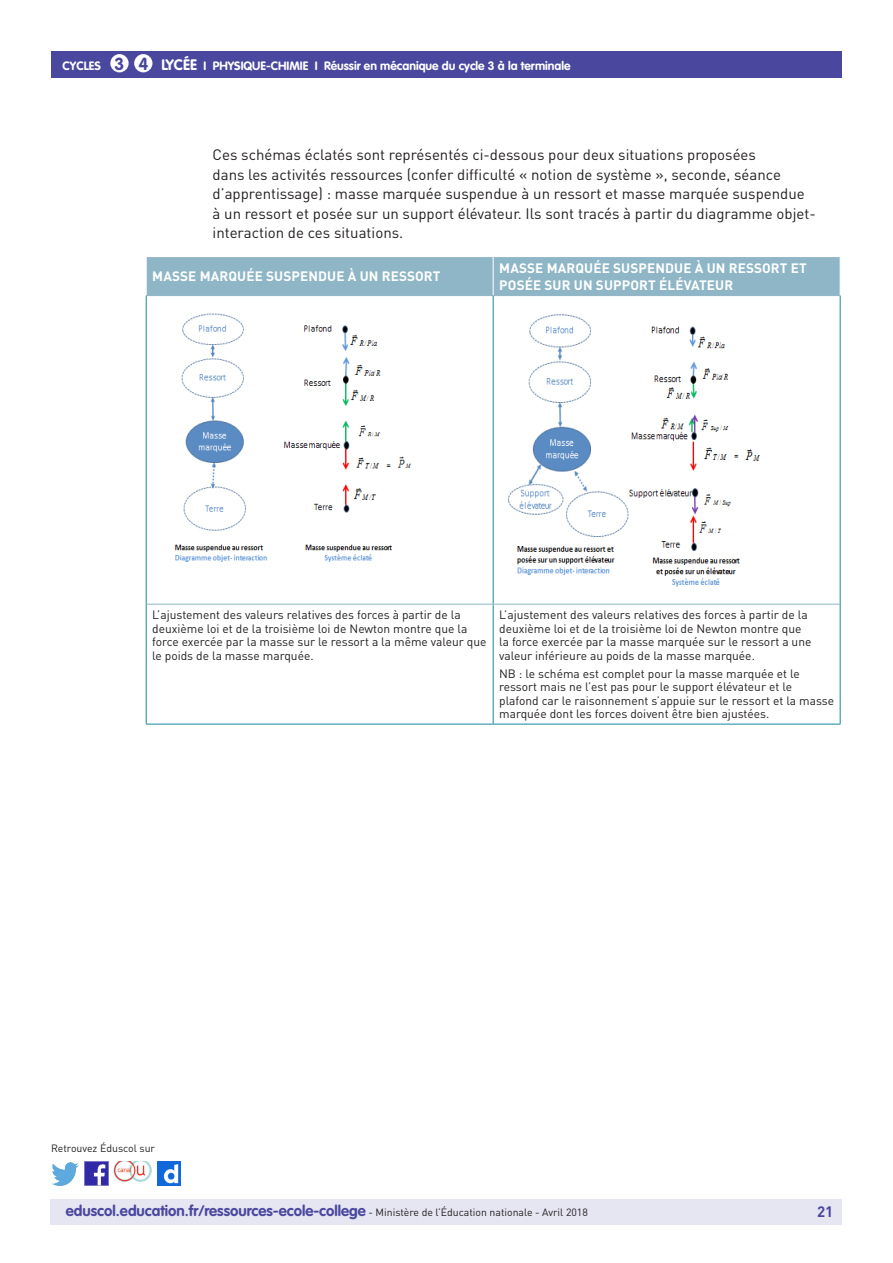
<style>
.page{position:relative;width:893px;height:1263px;background:#fff}
.page>*{position:absolute;margin:0;border:0;box-sizing:border-box;transform-origin:0 0}
.t1{font:700 17.25px "VAG Rounded Std";color:#4a489e}
._06_Texte_courant{font:15px/19.5px "DIN Pro";color:#231f20}
.t2{font:700 15px "VAG Rounded Std";color:#4a489e}
.t3{font:700 15px "DIN Pro";color:#4a489e}
.Titre_têtière_tablea{font:700 13.5px/16.2px "DIN Pro";letter-spacing:.01em;color:#fff}
.Texte_courant_tablea{font:12px/13.5px "DIN Pro";color:#231f20}
.t4{font:700 12px "VAG Rounded Std";color:#fff}
.t5{font:10.5px "DIN Pro";color:#231f20}
.s1{font-size:17.25px;color:#4a489e}
.s2{font-size:15px}
.s3{font-family:"DIN Pro";font-weight:400;font-size:10.5px;color:#231f20}
</style>
<div class="page">
<div style="left:50px;top:1199px;width:791px;height:26px;background:#e6e5f2"></div>
<div style="left:51px;top:51px;width:791px;height:27px;background:#4a489e"></div>
<div style="left:110px;top:54px;width:19px;height:18px;background:#fff;border-radius:50%"></div>
<img style="left:85px;top:1162px;width:23px;height:23px">
<img style="left:51px;top:1163px;width:28px;height:22px">
<img style="left:158px;top:1162px;width:22px;height:23px">
<img style="left:114px;top:1162px;width:38px;height:19px">
<div style="left:134px;top:54px;width:18px;height:18px;background:#fff;border-radius:50%"></div>
<div style="left:147px;top:257px;width:693px;height:38px;background:#8fb6c6"></div>
<hr style="left:493px;top:257px;width:1px;height:38px;background:#fff">
<hr style="left:146px;top:296px;width:1px;height:308px;background:#16879f">
<hr style="left:493px;top:296px;width:1px;height:308px;background:#16879f">
<hr style="left:840px;top:296px;width:1px;height:308px;background:#16879f">
<hr style="left:146px;top:604px;width:1px;height:120px;background:#16879f">
<hr style="left:493px;top:604px;width:1px;height:120px;background:#16879f">
<hr style="left:840px;top:604px;width:1px;height:120px;background:#16879f">
<hr style="left:146px;top:724px;width:347px;height:1px;background:#16879f">
<hr style="left:493px;top:724px;width:347px;height:1px;background:#16879f">
<hr style="left:146px;top:604px;width:347px;height:1px;background:#8fb6c6">
<hr style="left:493px;top:604px;width:347px;height:1px;background:#8fb6c6">
<hr style="left:146px;top:295px;width:347px;height:1px;background:#8fb6c6">
<hr style="left:493px;top:295px;width:347px;height:1px;background:#8fb6c6">
<img style="left:174px;top:313px;width:238px;height:249px">
<img style="left:508px;top:314px;width:252px;height:273px">
<p class="t4" style="left:63px;top:58px;width:63px">CYCLES <span class="s1">3</span></p>
<p class="t4" style="left:161px;top:58px;width:411px"><span class="s2">LYCÉE</span> I PHYSIQUE-CHIMIE I Réussir en mécanique du cycle 3 à la terminale</p>
<h1 class="t1" style="left:138px;top:53px;width:11px">4</h1>
<p class="_06_Texte_courant" style="left:213px;top:145px;width:605px">Ces schémas éclatés sont représentés ci-dessous pour deux situations proposées<br>dans les activités ressources (confer difficulté « notion de système », seconde, séance d’apprentissage) : masse marquée suspendue à un ressort et masse marquée suspendue à un ressort et posée sur un support élévateur. Ils sont tracés à partir du diagramme objet&shy;interaction de ces situations.</p>
<p class="Titre_têtière_tablea" style="left:152px;top:268px;width:290px">MASSE MARQUÉE SUSPENDUE À UN RESSORT</p>
<p class="Titre_têtière_tablea" style="left:499px;top:260px;width:309px">MASSE MARQUÉE SUSPENDUE À UN RESSORT ET<br>POSÉE SUR UN SUPPORT ÉLÉVATEUR</p>
<p class="Texte_courant_tablea" style="left:152px;top:608px;width:336px">L’ajustement des valeurs relatives des forces à partir de la deuxième loi et de la troisième loi de Newton montre que la force exercée par la masse sur le ressort a la même valeur que le poids de la masse marquée.</p>
<p class="Texte_courant_tablea" style="left:499px;top:608px;width:314px">L’ajustement des valeurs relatives des forces à partir de la deuxième loi et de la troisième loi de Newton montre que la force exercée par la masse marquée sur le ressort a une valeur inférieure au poids de la masse marquée.</p>
<p class="Texte_courant_tablea" style="left:499px;top:666px;width:336px">NB : le schéma est complet pour la masse marquée et le ressort mais ne l’est pas pour le support élévateur et le plafond car le raisonnement s’appuie sur le ressort et la masse marquée dont les forces doivent être bien ajustées.</p>
<p class="t5" style="left:51px;top:1141px;width:106px">Retrouvez Éduscol sur</p>
<p class="t2" style="left:66px;top:1202px;width:523px">eduscol.education.fr/ressources-ecole-college <span class="s3">- Ministère de l’Éducation nationale - Avril 2018</span></p>
<p class="t3" style="left:817px;top:1201px;width:18px">21</p>
</div>
